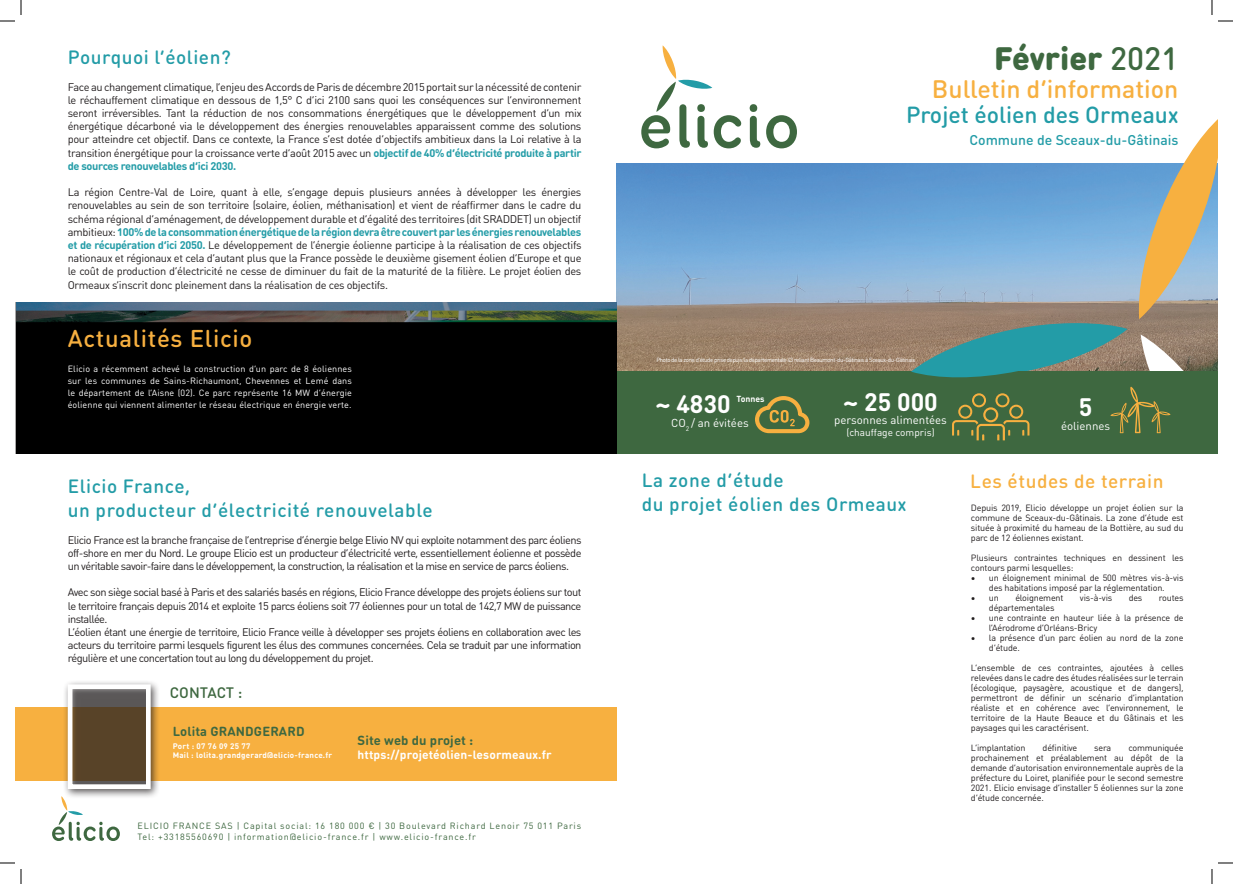
<style>
.page{position:relative;width:1233px;height:884px;background:#fff}
.page>*{position:absolute;margin:0;border:0;box-sizing:border-box;transform-origin:0 0}
.t1{font:900 32px "DIN Round Pro";color:#3e6840}
.t2{font:500 25px "DIN Round Pro";color:#f7b040}
.t3{font:700 25px "DIN Round Pro";color:#fff}
.t4{font:500 24px "DIN Round Pro";letter-spacing:.03em;color:#f7b040}
.t5{font:500 23px "DIN Round Pro";color:#239ca7}
.t6{font:500 19px/24px "DIN Round Pro";letter-spacing:.03em;color:#239ca7}
.t7{font:500 19px "DIN Round Pro";letter-spacing:.03em;color:#f7b040}
.t8{font:500 15px "DIN Round Pro";letter-spacing:-.005em;color:#3e6840}
.t9{font:500 14px "DIN Round Pro";color:#239ca7}
.t10{font:700 13px "DIN Round Pro";letter-spacing:.01em;color:#3e6840}
.t11{font:700 12px "DIN Round Pro";letter-spacing:.01em;color:#fff}
.t12{font:11.4px "DIN Round Pro";color:#fff}
.t13{font:11px/13.2px "DIN Round Pro";letter-spacing:-.05em;color:#231f20;text-align:justify}
.t14{font:10px "DIN Round Pro";color:#fff}
.t15{font:9px/10px "DIN Round Pro";letter-spacing:-.02em;color:#231f20;text-align:justify}
.t16{font:9px/12px "DIN Round Pro";letter-spacing:.01em;color:#fff;text-align:justify}
.t17{font:9px/10.8px "DIN Round Pro";letter-spacing:.09em;color:#3e6840}
.t18{font:700 8.7px "DIN Round Pro";color:#fff}
.t19{font:700 8px/9.6px "DIN Round Pro";letter-spacing:.03em;color:#fff}
.t20{font:6px "DIN Round Pro";letter-spacing:-.06em;color:#fff}
.s1{font-weight:700;color:#239ca7}
.s2{font-weight:500}
</style>
<div class="page">
<img style="left:616px;top:163px;width:295px;height:208px">
<div style="left:749px;top:104px;width:8px;height:8px;background:#3e6840;border-radius:50%"></div>
<svg style="left:750px;top:116px;width:10px;height:32px"></svg>
<svg style="left:766px;top:115px;width:31px;height:33px"></svg>
<svg style="left:641px;top:45px;width:100px;height:103px"></svg>
<div style="left:616px;top:371px;width:601px;height:83px;background:#3e6840"></div>
<div style="left:15px;top:707px;width:601px;height:73px;background:#f7b040"></div>
<svg style="left:15px;top:303px;width:601px;height:151px;background:#090c0c"></svg>
<div style="left:63px;top:679px;width:97px;height:120px;background:#231f20;opacity:.75"></div>
<svg style="left:52px;top:682px;width:101px;height:159px"></svg>
<svg style="left:755px;top:396px;width:54px;height:37px"></svg>
<svg style="left:911px;top:120px;width:306px;height:321px"></svg>
<svg style="left:1218px;top:20px;width:15px;height:2px"></svg>
<svg style="left:1218px;top:862px;width:15px;height:2px"></svg>
<svg style="left:0;top:0;width:22px;height:22px"></svg>
<svg style="left:0;top:862px;width:22px;height:22px"></svg>
<svg style="left:1211px;top:0;width:1px;height:15px"></svg>
<svg style="left:1211px;top:869px;width:1px;height:15px"></svg>
<h3 class="t6" style="left:68px;top:45px;width:164px">Pourquoi l’éolien?</h3>
<p class="t13" style="left:68px;top:80px;width:515px">Face au changement climatique, l’enjeu des Accords de Paris de décembre 2015 portait sur la nécessité de contenir le réchauffement climatique en dessous de 1,5° C d’ici 2100 sans quoi les conséquences sur l’environnement seront irréversibles. Tant la réduction de nos consommations énergétiques que le développement d’un mix énergétique décarboné via le développement des énergies renouvelables apparaissent comme des solutions pour atteindre cet objectif. Dans ce contexte, la France s’est dotée d’objectifs ambitieux dans la Loi relative à la transition énergétique pour la croissance verte d’août 2015 avec un <span class="s1">objectif de 40% d’électricité produite à partir de sources renouvelables d’ici 2030.</span></p>
<p class="t13" style="left:68px;top:185px;width:515px">La région Centre-Val de Loire, quant à elle, s’engage depuis plusieurs années à développer les énergies renouvelables au sein de son territoire (solaire, éolien, méthanisation) et vient de réaffirmer dans le cadre du schéma régional d’aménagement, de développement durable et d’égalité des territoires (dit SRADDET) un objectif ambitieux: <span class="s1">100% de la consommation énergétique de la région devra être couvert par les énergies renouvelables et de récupération d’ici 2050.</span> Le développement de l’énergie éolienne participe à la réalisation de ces objectifs nationaux et régionaux et cela d’autant plus que la France possède le deuxième gisement éolien d’Europe et que le coût de production d’électricité ne cesse de diminuer du fait de la maturité de la filière. Le projet éolien des Ormeaux s’inscrit donc pleinement dans la réalisation de ces objectifs.</p>
<h3 class="t4" style="left:68px;top:322px;width:186px">Actualités Elicio</h3>
<p class="t16" style="left:68px;top:362px;width:286px">Elicio a récemment achevé la construction d’un parc de 8 éoliennes sur les communes de Sains-Richaumont, Chevennes et Lemé dans le département de l’Aisne (02). Ce parc représente 16 MW d’énergie éolienne qui viennent alimenter le réseau électrique en énergie verte.</p>
<h3 class="t6" style="left:68px;top:474px;width:366px">Elicio France,<br>un producteur d’électricité renouvelable</h3>
<p class="t13" style="left:68px;top:533px;width:515px">Elicio France est la branche française de l’entreprise d’énergie belge Elivio NV qui exploite notamment des parc éoliens off-shore en mer du Nord. Le groupe Elicio est un producteur d’électricité verte, essentiellement éolienne et possède un véritable savoir-faire dans le développement, la construction, la réalisation et la mise en service de parcs éoliens.</p>
<p class="t13" style="left:68px;top:585px;width:515px;text-align:left">Avec son siège social basé à Paris et des salariés basés en régions, Elicio France développe des projets éoliens sur tout le territoire français depuis 2014 et exploite 15 parcs éoliens soit 77 éoliennes pour un total de 142,7 MW de puissance installée.<br>L’éolien étant une énergie de territoire, Elicio France veille à développer ses projets éoliens en collaboration avec les acteurs du territoire parmi lesquels figurent les élus des communes concernées. Cela se traduit par une information régulière et une concertation tout au long du développement du projet.</p>
<h3 class="t8" style="left:170px;top:682px;width:74px">CONTACT :</h3>
<p class="t10" style="left:173px;top:722px;width:133px">Lolita GRANDGERARD</p>
<p class="t19" style="left:173px;top:741px;width:161px">Port : 07 76 09 25 77<br>Mail : lolita.grandgerard@elicio-france.fr</p>
<p class="t10" style="left:357px;top:731px;width:117px">Site web du projet :</p>
<p class="t11" style="left:357px;top:746px;width:195px">https://projetéolien-lesormeaux.fr</p>
<p class="t17" style="left:138px;top:820px;width:445px">ELICIO FRANCE SAS | Capital social: 16 180 000 € | 30 Boulevard Richard Lenoir 75 011 Paris<br>Tel: +33185560690 | information@elicio-france.fr | www.elicio-france.fr</p>
<h1 class="t1" style="left:994px;top:34px;width:186px">Février <span class="s2">2021</span></h1>
<h2 class="t2" style="left:932px;top:72px;width:248px">Bulletin d’information</h2>
<h3 class="t5" style="left:906px;top:99px;width:274px">Projet éolien des Ormeaux</h3>
<p class="t9" style="left:969px;top:130px;width:210px">Commune de Sceaux-du-Gâtinais</p>
<p class="t20" style="left:656px;top:356px;width:260px">Photo de la zone d’étude prise depuis la départementale 43 reliant Beaumont-du-Gâtinais à Sceaux-du-Gâtinais</p>
<h2 class="t3" style="left:655px;top:387px;width:77px">~ 4830</h2>
<p class="t18" style="left:736px;top:392px;width:30px">Tonnes</p>
<p class="t12" style="left:671px;top:415px;width:79px">CO<sub>2</sub> / an évitées</p>
<h2 class="t3" style="left:843px;top:384px;width:96px">~ 25 000</h2>
<p class="t12" style="left:834px;top:413px;width:114px">personnes alimentées</p>
<p class="t14" style="left:846px;top:426px;width:90px">(chauffage compris)</p>
<h3 class="t6" style="left:641px;top:467px;width:266px">La zone d’étude<br>du projet éolien des Ormeaux</h3>
<h2 class="t3" style="left:1079px;top:390px;width:15px">5</h2>
<p class="t12" style="left:1061px;top:418px;width:51px">éoliennes</p>
<h3 class="t7" style="left:970px;top:468px;width:195px">Les études de terrain</h3>
<p class="t15" style="left:971px;top:502px;width:214px">Depuis 2019, Elicio développe un projet éolien sur la commune de Sceaux-du-Gâtinais. La zone d’étude est située à proximité du hameau de la Bottière, au sud du parc de 12 éoliennes existant.</p>
<p class="t15" style="left:971px;top:552px;width:214px">Plusieurs contraintes techniques en dessinent les contours parmi lesquelles:</p>
<p class="t15" style="left:971px;top:572px;width:214px;text-align:center">• un éloignement minimal de 500 mètres vis-à-vis des habitations imposé par la réglementation.</p>
<p class="t15" style="left:971px;top:592px;width:29px">• un</p>
<p class="t15" style="left:1015px;top:592px;width:50px">éloignement</p>
<p class="t15" style="left:1080px;top:592px;width:34px">vis-à-vis</p>
<p class="t15" style="left:1128px;top:592px;width:15px">des</p>
<p class="t15" style="left:1158px;top:592px;width:26px">routes</p>
<p class="t15" style="left:989px;top:602px;width:67px">départementales</p>
<p class="t15" style="left:989px;top:612px;width:196px;text-indent:-18px">• une contrainte en hauteur liée à la présence de l’Aérodrome d’Orléans-Bricy</p>
<p class="t15" style="left:989px;top:632px;width:196px;text-indent:-18px">• la présence d’un parc éolien au nord de la zone d’étude.</p>
<p class="t15" style="left:971px;top:662px;width:214px">L’ensemble de ces contraintes, ajoutées à celles relevées dans le cadre des études réalisées sur le terrain (écologique, paysagère, acoustique et de dangers), permettront de définir un scénario d’implantation réaliste et en cohérence avec l’environnement, le territoire de la Haute Beauce et du Gâtinais et les paysages qui les caractérisent.</p>
<p class="t15" style="left:971px;top:742px;width:56px">L’implantation</p>
<p class="t15" style="left:1042px;top:742px;width:36px">définitive</p>
<p class="t15" style="left:1094px;top:742px;width:19px">sera</p>
<p class="t15" style="left:971px;top:742px;width:214px;text-indent:157px">communiquée prochainement et préalablement au dépôt de la demande d’autorisation environnementale auprès de la préfecture du Loiret, planifiée pour le second semestre 2021. Elicio envisage d’installer 5 éoliennes sur la zone d’étude concernée.</p>
</div>
